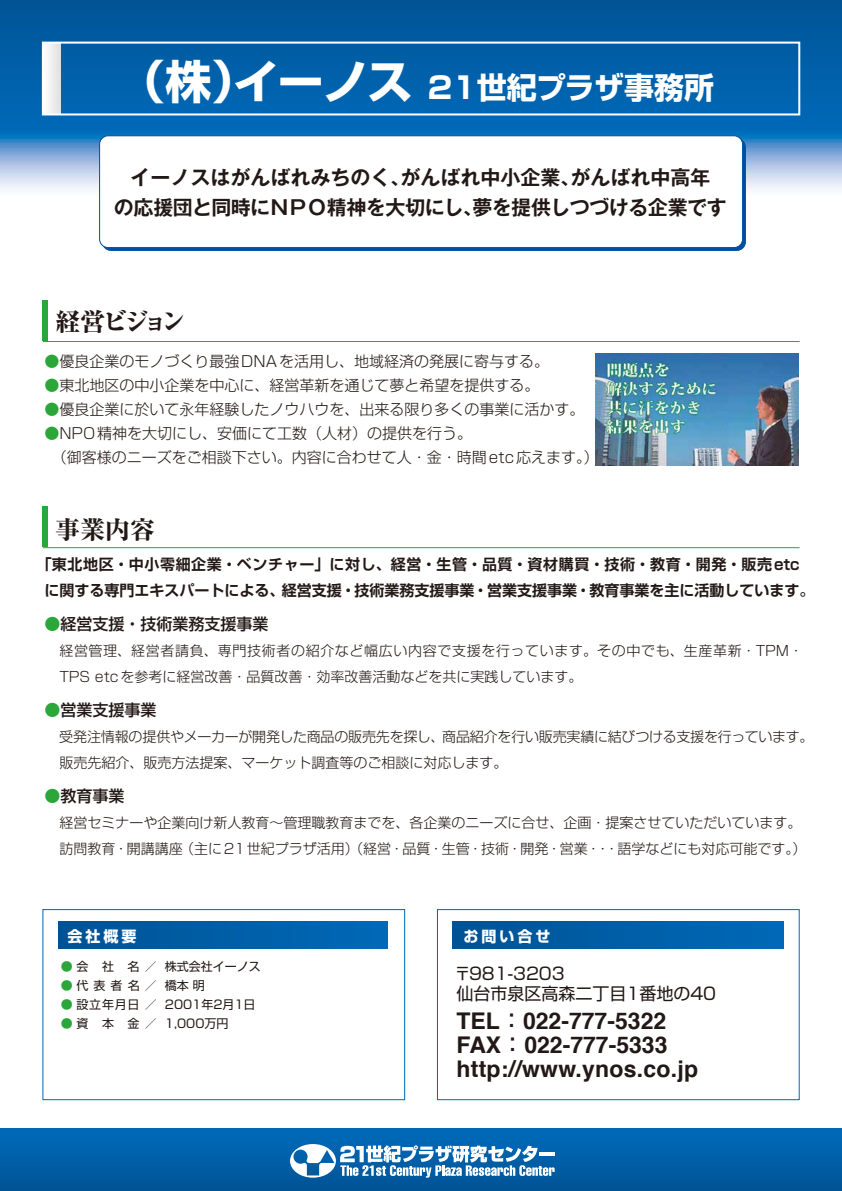
<style>
.page{position:relative;width:842px;height:1191px;background:#fff}
.page>*{position:absolute;margin:0;border:0;box-sizing:border-box;transform-origin:0 0}
.t1{font:700 30px "Shin Go Pr 6";color:#fff}
.t2{font:800 25px "Ryumin Pr 6";letter-spacing:-.05em;color:#221815}
.t3{font:700 23px/24px "Helvetica";color:#221815}
.t4{font:700 20px/30px "Gothic MB101 Pr 6 De";letter-spacing:-.01em;color:#221815;text-align:center}
.t5{font:17px/20px "Shin Go Pr 6";color:#221815}
.t6{font:500 16px "Shin Go Pr 6";color:#221815}
.t7{font:300 15px/24px "Shin Go Pr 6";color:#221815}
.t8{font:700 15px/26px "Shin Go Pr 6 De";color:#221815}
.t9{font:700 15px "Shin Go Pr 6";letter-spacing:.2em;color:#fff}
.t10{font:300 14px/26px "Shin Go Pr 6";color:#221815}
.t11{font:300 14px/26px "Shin Go Pr 6";letter-spacing:.045em;color:#221815}
.t12{font:12px/19px "Shin Go Pr 6";color:#221815}
.s1{font-size:46px}
.s2{color:#2aa738}
.s3{font-family:"Shin Go Pr 6";font-weight:500}
</style>
<div class="page">
<div style="left:0;top:1128px;width:842px;height:63px;background:linear-gradient(to bottom,#006bbb,#005395)"></div>
<svg style="left:0;top:0;width:842px;height:190px;background:#0f68ad"></svg>
<div style="left:42px;top:909px;width:363px;height:191px;border:1px solid #0068b7"></div>
<div style="left:437px;top:909px;width:363px;height:191px;border:1px solid #0068b7"></div>
<div style="left:59px;top:921px;width:328px;height:28px;background:linear-gradient(to right,#005394,#0069b8)"></div>
<div style="left:452px;top:921px;width:331px;height:28px;background:linear-gradient(to right,#005394,#0069b8)"></div>
<hr style="left:43px;top:341px;width:757px;height:1px;background:#2aa738">
<div style="left:43px;top:300px;width:5px;height:41px;background:#2aa738"></div>
<div style="left:43px;top:43px;width:18px;height:71px;background:linear-gradient(to bottom,#efefef,#efefef)"></div>
<div style="left:42px;top:42px;width:758px;height:73px;border:2px solid #fff"></div>
<div style="left:102px;top:138px;width:644px;height:113px;border:1px solid #004ea2;border-radius:9px"></div>
<div style="left:100px;top:136px;width:642px;height:112px;background:#fff;border-radius:9px"></div>
<div style="left:99px;top:135px;width:644px;height:113px;border:1px solid #004ea2;border-radius:9px"></div>
<hr style="left:43px;top:547px;width:757px;height:1px;background:#2aa738">
<div style="left:43px;top:506px;width:5px;height:41px;background:#2aa738"></div>
<img style="left:596px;top:353px;width:202px;height:112px">
<svg style="left:290px;top:1144px;width:265px;height:33px"></svg>
<h1 class="t1" style="left:120px;top:64px;width:596px"><span class="s1">（株）イーノス</span> 21世紀プラザ事務所</h1>
<h3 class="t4" style="left:114px;top:162px;width:614px">イーノスはがんばれみちのく、がんばれ中小企業、がんばれ中高年<br>の応援団と同時にＮＰＯ精神を大切にし、夢を提供しつづける企業です</h3>
<h2 class="t2" style="left:55px;top:302px;width:132px">経営ビジョン</h2>
<p class="t7" style="left:44px;top:348px;width:506px"><span class="s2">●</span>優良企業のモノづくり最強DNAを活用し、地域経済の発展に寄与する。</p>
<p class="t7" style="left:44px;top:372px;width:496px"><span class="s2">●</span>東北地区の中小企業を中心に、経営革新を通じて夢と希望を提供する。</p>
<p class="t7" style="left:44px;top:396px;width:541px"><span class="s2">●</span>優良企業に於いて永年経験したノウハウを、出来る限り多くの事業に活かす。</p>
<p class="t7" style="left:44px;top:420px;width:556px"><span class="s2">●</span>NPO精神を大切にし、安価にて工数（人材）の提供を行う。<br>　（御客様のニーズをご相談下さい。内容に合わせて人・金・時間etc応えます。）</p>
<h2 class="t2" style="left:55px;top:510px;width:102px">事業内容</h2>
<p class="t8" style="left:44px;top:550px;width:772px;text-indent:-8px">「東北地区・中小零細企業・ベンチャー」に対し、経営・生管・品質・資材購買・技術・教育・開発・販売etcに関する専門エキスパートによる、経営支援・技術業務支援事業・営業支援事業・教育事業を主に活動しています。</p>
<p class="t6" style="left:44px;top:610px;width:225px"><span class="s2">●</span>経営支援・技術業務支援事業</p>
<p class="t11" style="left:59px;top:636px;width:745px">経営管理、経営者請負、専門技術者の紹介など幅広い内容で支援を行っています。その中でも、生産革新・TPM・<br>TPS etcを参考に経営改善・品質改善・効率改善活動などを共に実践しています。</p>
<p class="t6" style="left:44px;top:696px;width:114px"><span class="s2">●</span>営業支援事業</p>
<p class="t10" style="left:59px;top:722px;width:756px">受発注情報の提供やメーカーが開発した商品の販売先を探し、商品紹介を行い販売実績に結びつける支援を行っています。販売先紹介、販売方法提案、マーケット調査等のご相談に対応します。</p>
<p class="t6" style="left:44px;top:782px;width:82px"><span class="s2">●</span>教育事業</p>
<p class="t10" style="left:59px;top:808px;width:749px">経営セミナーや企業向け新人教育～管理職教育までを、各企業のニーズに合せ、企画・提案させていただいています。訪問教育・開講講座（主に21世紀プラザ活用）（経営・品質・生管・技術・開発・営業・・・語学などにも対応可能です。）</p>
<p class="t9" style="left:67px;top:924px;width:71px">会社概要</p>
<p class="t9" style="left:463px;top:924px;width:88px">お問い合せ</p>
<p class="t12" style="left:61px;top:956px;width:98px"><span class="s2">●</span>会 社 名／</p>
<p class="t12" style="left:61px;top:975px;width:98px"><span class="s2">●</span>代表者名／</p>
<p class="t12" style="left:61px;top:994px;width:98px"><span class="s2">●</span> 設立年月日／</p>
<p class="t12" style="left:61px;top:1013px;width:98px"><span class="s2">●</span>資 本 金／</p>
<p class="t12" style="left:165px;top:956px;width:97px">株式会社イーノス橋本 明<br>2001年2月1日<br>1,000万円</p>
<p class="t5" style="left:454px;top:962px;width:263px">〒981-3203<br>仙台市泉区高森二丁目1番地の40</p>
<h3 class="t3" style="left:457px;top:1009px;width:243px">TEL<span class="s3">：</span>022-777-5322<br>FAX<span class="s3">：</span>022-777-5333 http://www.ynos.co.jp</h3>
</div>
